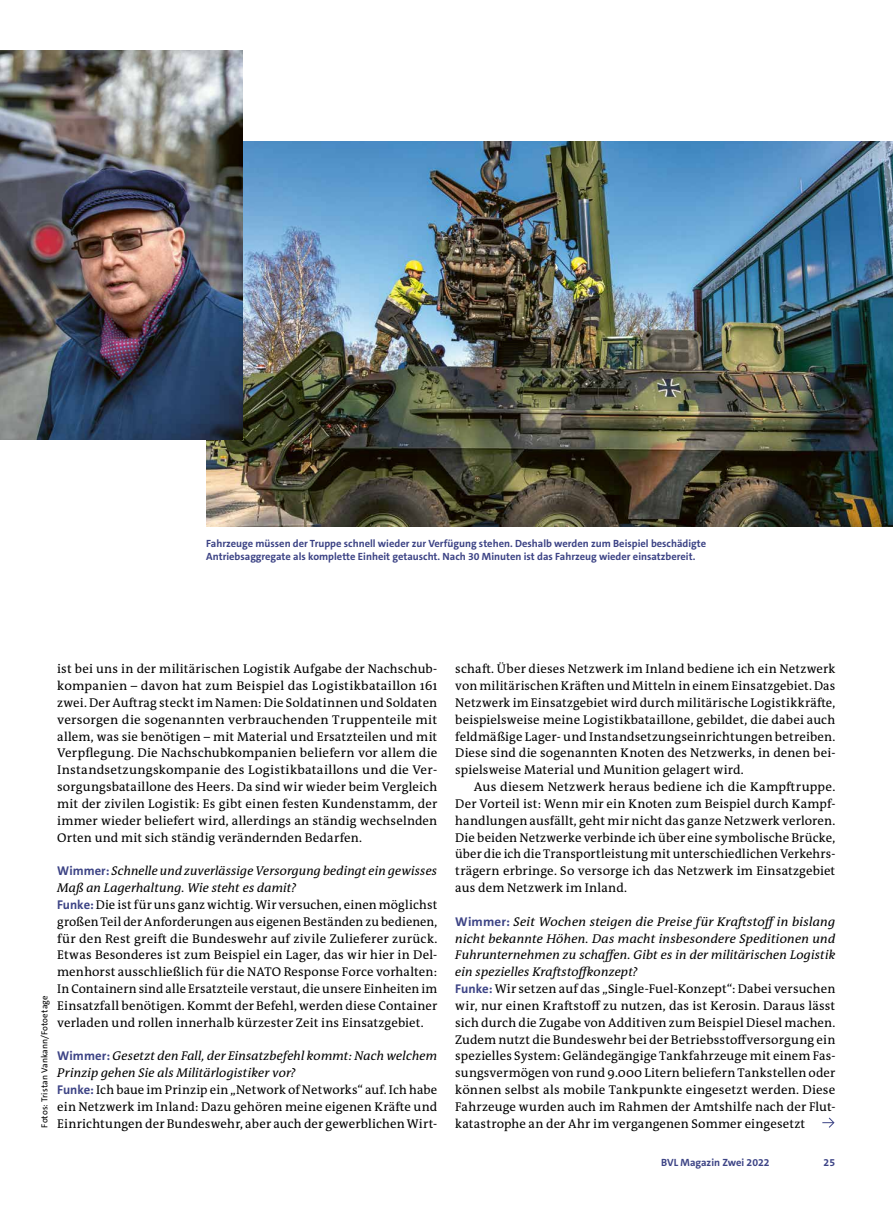
<style>
.page{position:relative;width:893px;height:1212px;background:#fff}
.page>*{position:absolute;margin:0;border:0;box-sizing:border-box;transform-origin:0 0}
.t1{font:12.75px/16.8px "The Antiqua B W5 Plain";letter-spacing:.01em;color:#000;text-align:justify}
.t2{font:700 10.5px/12.6px "The Sans C5";color:#3c4385}
.t3{font:8.85px "The Sans C5";letter-spacing:.01em;color:#000}
.s1{font-family:"The Sans C5";font-weight:700;color:#3c4385}
.s2{font-style:italic}
</style>
<div class="page">
<img style="left:206px;top:141px;width:687px;height:385px">
<img style="left:0;top:50px;width:243px;height:390px">
<svg style="left:822px;top:1117px;width:12px;height:11px"></svg>
<p class="t2" style="left:206px;top:537px;width:501px">Fahrzeuge müssen der Truppe schnell wieder zur Verfügung stehen. Deshalb werden zum Beispiel beschädigte<br>Antriebsaggregate als komplette Einheit getauscht. Nach 30 Minuten ist das Fahrzeug wieder einsatzbereit.</p>
<p class="t1" style="left:57px;top:661px;width:382px">ist bei uns in der militärischen Logistik Aufgabe der Nachschub&shy;kompanien – davon hat zum Beispiel das Logistikbataillon 161 zwei. Der Auftrag steckt im Namen: Die Soldatinnen und Soldaten versorgen die sogenannten verbrauchenden Truppenteile mit allem, was sie benötigen – mit Material und Ersatzteilen und mit Verpflegung. Die Nachschubkompanien beliefern vor allem die Instandsetzungskompanie des Logistikbataillons und die Ver&shy;sorgungsbataillone des Heers. Da sind wir wieder beim Vergleich mit der zivilen Logistik: Es gibt einen festen Kundenstamm, der immer wieder beliefert wird, allerdings an ständig wechselnden Orten und mit sich ständig verändernden Bedarfen.</p>
<p class="t1" style="left:57px;top:863px;width:382px;text-align:left"><span class="s1">Wimmer:</span> <span class="s2">Schnelle und zuverlässige Versorgung bedingt ein gewisses Maß an Lagerhaltung. Wie steht es damit?<br></span><span class="s1">Funke:</span> Die ist für uns ganz wichtig. Wir versuchen, einen möglichst großen Teil der Anforderungen aus eigenen Beständen zu bedienen, für den Rest greift die Bundeswehr auf zivile Zulieferer zurück.<br>Etwas Besonderes ist zum Beispiel ein Lager, das wir hier in Del&shy;menhorst ausschließlich für die NATO Response Force vorhalten:<br>In Containern sind alle Ersatzteile verstaut, die unsere Einheiten im Einsatzfall benötigen. Kommt der Befehl, werden diese Container verladen und rollen innerhalb kürzester Zeit ins Einsatzgebiet.</p>
<p class="t1" style="left:57px;top:1048px;width:382px;text-align:left"><span class="s1">Wimmer:</span> <span class="s2">Gesetzt den Fall, der Einsatzbefehl kommt: Nach welchem Prinzip gehen Sie als Militärlogistiker vor?<br></span><span class="s1">Funke:</span> Ich baue im Prinzip ein „Network of Networks“ auf. Ich habe ein Netzwerk im Inland: Dazu gehören meine eigenen Kräfte und Einrichtungen der Bundeswehr, aber auch der gewerblichen Wirt-</p>
<p class="t3" style="left:39px;top:1128px;width:134px;rotate:-90deg">Fotos: Tristan Vankann/Fotoetage</p>
<p class="t1" style="left:455px;top:661px;width:382px">schaft. Über dieses Netzwerk im Inland bediene ich ein Netzwerk von militärischen Kräften und Mitteln in einem Einsatzgebiet. Das Netzwerk im Einsatzgebiet wird durch militärische Logistikkräfte, beispielsweise meine Logistikbataillone, gebildet, die dabei auch feldmäßige Lager- und Instandsetzungseinrichtungen betreiben.<br>Diese sind die sogenannten Knoten des Netzwerks, in denen bei&shy;spielsweise Material und Munition gelagert wird.</p>
<p class="t1" style="left:455px;top:778px;width:382px;text-indent:19px">Aus diesem Netzwerk heraus bediene ich die Kampftruppe.<br>Der Vorteil ist: Wenn mir ein Knoten zum Beispiel durch Kampf&shy;handlungen ausfällt, geht mir nicht das ganze Netzwerk verloren.<br>Die beiden Netzwerke verbinde ich über eine symbolische Brücke, über die ich die Transportleistung mit unterschiedlichen Verkehrs&shy;trägern erbringe. So versorge ich das Netzwerk im Einsatzgebiet aus dem Netzwerk im Inland.</p>
<p class="t1" style="left:455px;top:913px;width:382px;text-align:left"><span class="s1">Wimmer:</span> <span class="s2">Seit Wochen steigen die Preise für Kraftstoff in bislang nicht bekannte Höhen. Das macht insbesondere Speditionen und Fuhrunternehmen zu schaffen. Gibt es in der militärischen Logistik ein spezielles Kraftstoffkonzept?<br></span><span class="s1">Funke:</span> Wir setzen auf das „Single-Fuel-Konzept“: Dabei versuchen wir, nur einen Kraftstoff zu nutzen, das ist Kerosin. Daraus lässt sich durch die Zugabe von Additiven zum Beispiel Diesel machen.<br>Zudem nutzt die Bundeswehr bei der Betriebsstoffversorgung ein spezielles System: Geländegängige Tankfahrzeuge mit einem Fas&shy;sungsvermögen von rund 9.000 Litern beliefern Tankstellen oder können selbst als mobile Tankpunkte eingesetzt werden. Diese Fahrzeuge wurden auch im Rahmen der Amtshilfe nach der Flut-</p>
<p class="t1" style="left:455px;top:1115px;width:352px">katastrophe an der Ahr im vergangenen Sommer eingesetzt</p>
<p class="t2" style="left:661px;top:1156px;width:110px">BVL Magazin Zwei 2022</p>
<p class="t2" style="left:824px;top:1156px;width:13px">25</p>
</div>
